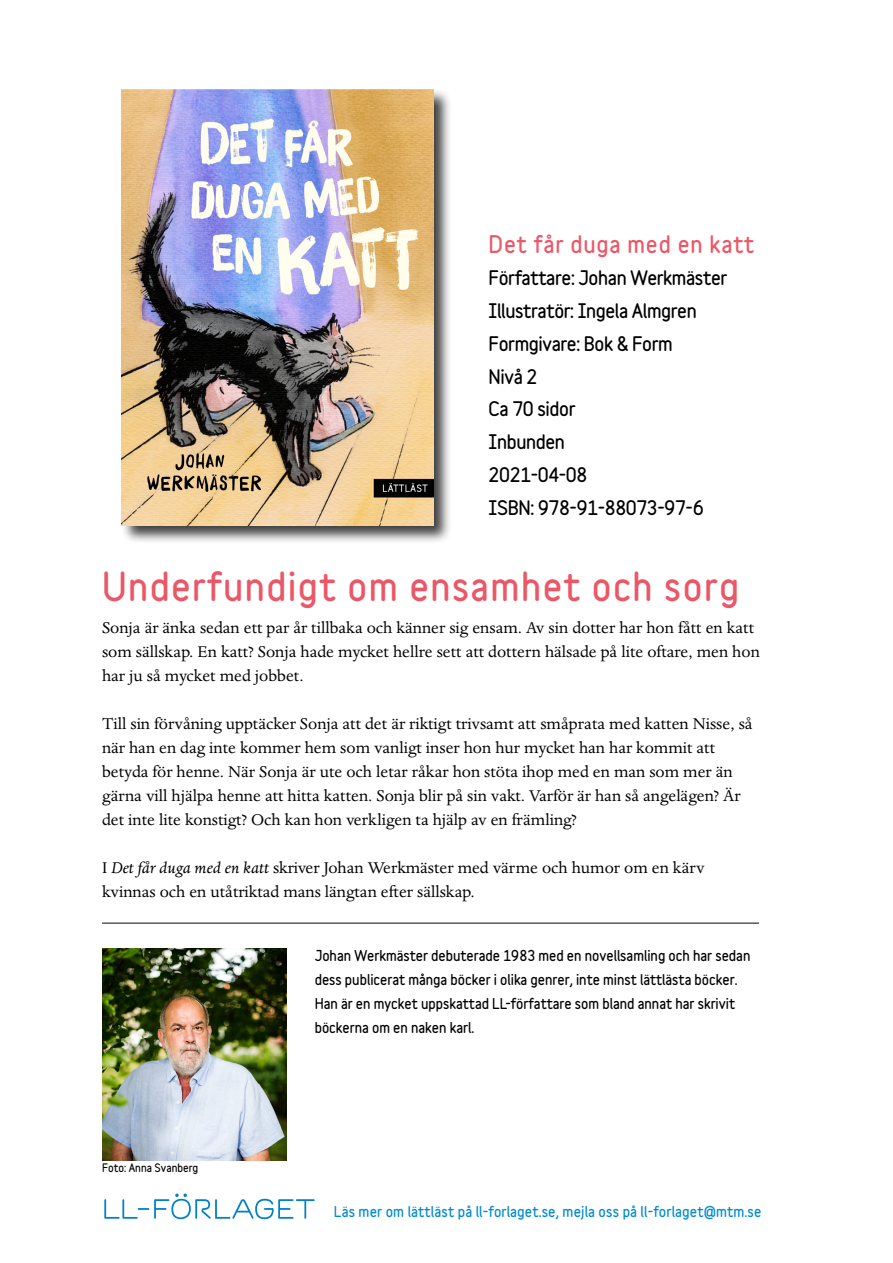
<style>
.page{position:relative;width:893px;height:1263px;background:#fff}
.page>*{position:absolute;margin:0;border:0;box-sizing:border-box;transform-origin:0 0}
.Underrubrik_nivå_2{font:900 36px "Variable";letter-spacing:.04em;color:#eb5767}
.Huvudrubrik_nivå_1{font:900 21.75px "Variable";letter-spacing:.04em;color:#eb5767}
.Brödtext{font:18px/24px "Dante MT Std";color:#000}
.Huvudrudrik_nivå_1{font:900 18px "Variable";letter-spacing:-.02em;color:#000}
.författartext{font:900 13.5px/24px "Variable";color:#000}
.t1{font:900 13.5px "Variable";letter-spacing:.01em;color:#008bcb}
.t2{font:900 10.5px "Variable";color:#000}
.s1{font-style:italic}
</style>
<div class="page">
<div style="left:121px;top:88px;width:331px;height:457px;background:#000;opacity:.75"></div>
<img style="left:122px;top:89px;width:311px;height:436px">
<img style="left:102px;top:948px;width:184px;height:213px">
<hr style="left:102px;top:923px;width:657px;height:1px;background:#000">
<svg style="left:104px;top:1193px;width:211px;height:26px"></svg>
<h1 class="Huvudrubrik_nivå_1" style="left:489px;top:227px;width:267px">Det får duga med en katt</h1>
<h1 class="Huvudrudrik_nivå_1" style="left:489px;top:264px;width:240px">Författare: Johan Werkmäster</h1>
<h1 class="Huvudrudrik_nivå_1" style="left:489px;top:297px;width:210px">Illustratör: Ingela Almgren</h1>
<h1 class="Huvudrudrik_nivå_1" style="left:489px;top:330px;width:186px">Formgivare: Bok &amp; Form</h1>
<h1 class="Huvudrudrik_nivå_1" style="left:489px;top:362px;width:50px">Nivå 2</h1>
<h1 class="Huvudrudrik_nivå_1" style="left:489px;top:395px;width:88px">Ca 70 sidor</h1>
<h1 class="Huvudrudrik_nivå_1" style="left:489px;top:428px;width:78px">Inbunden</h1>
<h1 class="Huvudrudrik_nivå_1" style="left:489px;top:461px;width:100px">2021-04-08</h1>
<h1 class="Huvudrudrik_nivå_1" style="left:489px;top:493px;width:216px">ISBN: 978-91-88073-97-6</h1>
<h2 class="Underrubrik_nivå_2" style="left:102px;top:558px;width:638px">Underfundigt om ensamhet och sorg</h2>
<p class="Brödtext" style="left:102px;top:616px;width:659px">Sonja är änka sedan ett par år tillbaka och känner sig ensam. Av sin dotter har hon fått en katt som sällskap. En katt? Sonja hade mycket hellre sett att dottern hälsade på lite oftare, men hon har ju så mycket med jobbet.</p>
<p class="Brödtext" style="left:102px;top:712px;width:652px">Till sin förvåning upptäcker Sonja att det är riktigt trivsamt att småprata med katten Nisse, så när han en dag inte kommer hem som vanligt inser hon hur mycket han har kommit att</p>
<p class="Brödtext" style="left:102px;top:760px;width:640px">betyda för henne. När Sonja är ute och letar råkar hon stöta ihop med en man som mer än gärna vill hjälpa henne att hitta katten. Sonja blir på sin vakt. Varför är han så angelägen? Är det inte lite konstigt? Och kan hon verkligen ta hjälp av en främling?</p>
<p class="Brödtext" style="left:102px;top:856px;width:604px">I <span class="s1">Det får duga med en katt</span> skriver Johan Werkmäster med värme och humor om en kärv</p>
<p class="Brödtext" style="left:102px;top:880px;width:374px">kvinnas och en utåtriktad mans längtan efter sällskap.</p>
<p class="t2" style="left:102px;top:1159px;width:98px">Foto: Anna Svanberg</p>
<p class="författartext" style="left:315px;top:944px;width:437px">Johan Werkmäster debuterade 1983 med en novellsamling och har sedan dess publicerat många böcker i olika genrer, inte minst lättlästa böcker.<br>Han är en mycket uppskattad LL-författare som bland annat har skrivit böckerna om en naken karl.</p>
<p class="t1" style="left:334px;top:1201px;width:429px">Läs mer om lättläst på ll-forlaget.se, mejla oss på ll-forlaget@mtm.se</p>
</div>
